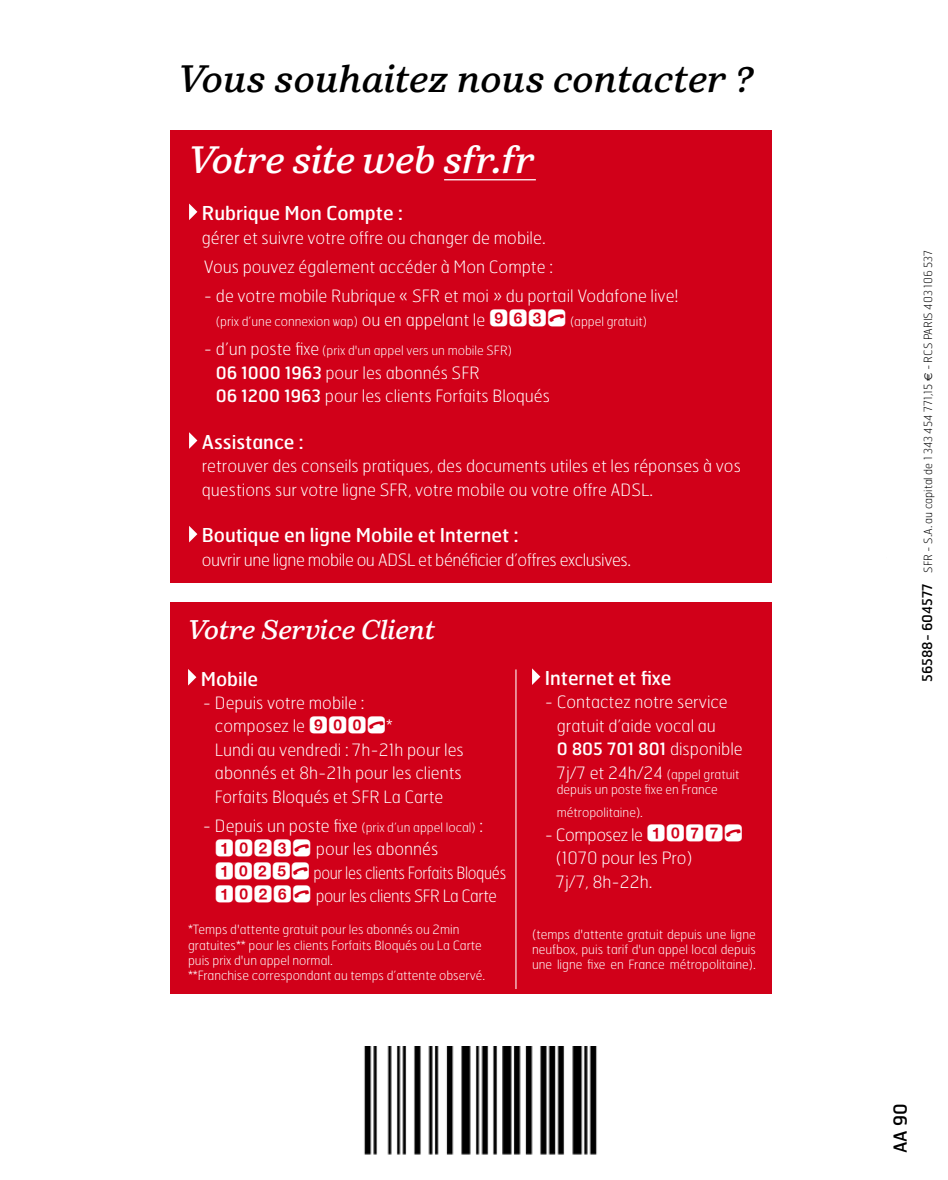
<style>
.page{position:relative;width:948px;height:1180px;background:#fff}
.page>*{position:absolute;margin:0;border:0;box-sizing:border-box;transform-origin:0 0}
.t1{font:italic 500 36.23px "Sutro";letter-spacing:.01em;color:#000}
.t2{font:italic 500 36.23px "Sutro";color:#fff}
.t3{font:italic 500 25.43px "Sutro";color:#fff}
.t4{font:19.12px "Hermes";color:#fff}
.t5{font:18px "Hermes";color:#000}
.t6{font:100 17.1px/23.4px "Hermes";color:#fff}
.t7{font:100 17.1px/23.4px "Hermes";letter-spacing:-.02em;color:#fff}
.t8{font:100 17.1px "Hermes";letter-spacing:-.025em;color:#fff}
.t9{font:100 12.83px/15.3px "Hermes";color:#fff}
.t10{font:100 11.25px "Hermes";color:#000}
.s1{font-size:17.1px}
.s2{font-weight:400}
.s3{font-weight:400;font-size:13.5px}
.s4{font-family:"Euro Sans";font-weight:400}
</style>
<div class="page">
<img style="left:364px;top:1047px;width:233px;height:108px">
<div style="left:170px;top:130px;width:602px;height:452px;background:#d10019"></div>
<hr style="left:444px;top:179px;width:91px;height:1px;background:#fff">
<svg style="left:189px;top:204px;width:8px;height:16px"></svg>
<svg style="left:189px;top:432px;width:8px;height:17px"></svg>
<svg style="left:189px;top:526px;width:8px;height:16px"></svg>
<div style="left:170px;top:602px;width:602px;height:391px;background:#d10019"></div>
<svg style="left:188px;top:669px;width:8px;height:16px"></svg>
<svg style="left:532px;top:668px;width:8px;height:17px"></svg>
<hr style="left:515px;top:669px;width:1px;height:320px;background:#fff">
<p class="t1" style="left:179px;top:58px;width:576px">Vous souhaitez nous contacter ?</p>
<p class="t2" style="left:189px;top:139px;width:348px">Votre site web sfr.fr</p>
<p class="t4" style="left:202px;top:201px;width:202px">Rubrique Mon Compte :</p>
<p class="t6" style="left:202px;top:222px;width:352px;line-height:29.5px">gérer et suivre votre offre ou changer de mobile.<br>Vous pouvez également accéder à Mon Compte :</p>
<p class="t6" style="left:204px;top:284px;width:476px">- de votre mobile Rubrique « SFR et moi » du portail Vodafone live!</p>
<p class="t9" style="left:216px;top:313px;width:432px">(prix d’une connexion wap) <span class="s1">ou en appelant le</span> <sup>963†</sup> (appel gratuit)</p>
<p class="t9" style="left:204px;top:343px;width:309px"><span class="s1">- d’un poste fixe</span> (prix d'un appel vers un mobile SFR)</p>
<p class="t6" style="left:216px;top:360px;width:335px"><span class="s2">06 1000 1963</span> pour les abonnés SFR<br><span class="s2">06 1200 1963</span> pour les clients Forfaits Bloqués</p>
<p class="t4" style="left:202px;top:430px;width:103px">Assistance :</p>
<p class="t6" style="left:202px;top:454px;width:540px">retrouver des conseils pratiques, des documents utiles et les réponses à vos questions sur votre ligne SFR, votre mobile ou votre offre ADSL.</p>
<p class="t4" style="left:202px;top:523px;width:318px">Boutique en ligne Mobile et Internet :</p>
<p class="t8" style="left:202px;top:549px;width:430px">ouvrir une ligne mobile ou ADSL et bénéficier d’offres exclusives.</p>
<p class="t3" style="left:188px;top:615px;width:249px">Votre Service Client</p>
<p class="t4" style="left:201px;top:666px;width:59px">Mobile</p>
<p class="t6" style="left:215px;top:691px;width:250px;text-indent:-12px">- Depuis votre mobile :<br>composez le <sup>900†</sup>*<br>Lundi au vendredi : 7h-21h pour les abonnés et 8h-21h pour les clients<br>Forfaits Bloqués et SFR La Carte</p>
<p class="t9" style="left:203px;top:819px;width:281px"><span class="s1">- Depuis un poste fixe</span> (prix d’un appel local) <span class="s1">:</span></p>
<p class="t7" style="left:215px;top:837px;width:292px"><sup>1023†</sup> pour les abonnés<br><sup>1025†</sup> pour les clients Forfaits Bloqués<br><sup>1026†</sup> pour les clients SFR La Carte</p>
<p class="t9" style="left:188px;top:922px;width:298px">*Temps d'attente gratuit pour les abonnés ou 2min gratuites** pour les clients Forfaits Bloqués ou La Carte puis prix d'un appel normal.<br>**Franchise correspondant au temps d’attente observé.</p>
<p class="t4" style="left:544px;top:666px;width:128px">Internet et fixe</p>
<p class="t6" style="left:556px;top:690px;width:187px;text-indent:-12px">- Contactez notre service gratuit d’aide vocal au<br><span class="s2">0 805 701 801</span> disponible</p>
<p class="t9" style="left:556px;top:766px;width:184px"><span class="s1">7j/7 et 24h/24</span> (appel gratuit depuis un poste fixe en France</p>
<p class="t9" style="left:556px;top:805px;width:88px">métropolitaine).</p>
<p class="t6" style="left:555px;top:822px;width:188px;text-indent:-11px">- Composez le <sup>1077† </sup>(1070 pour les Pro)<br>7j/7, 8h-22h.</p>
<p class="t9" style="left:532px;top:926px;width:225px;text-align:justify">(temps d'attente gratuit depuis une ligne neufbox, puis tarif d'un appel local depuis une ligne fixe en France métropolitaine).</p>
<p class="t10" style="left:920px;top:682px;width:434px;rotate:-90deg"><span class="s3">56588- 604577</span> SFR - S.A. au capital de 1 343 454 771,15 <span class="s4">€</span> - RCS PARIS 403 106 537</p>
<p class="t5" style="left:888px;top:1153px;width:51px;rotate:-90deg">AA 90</p>
</div>
